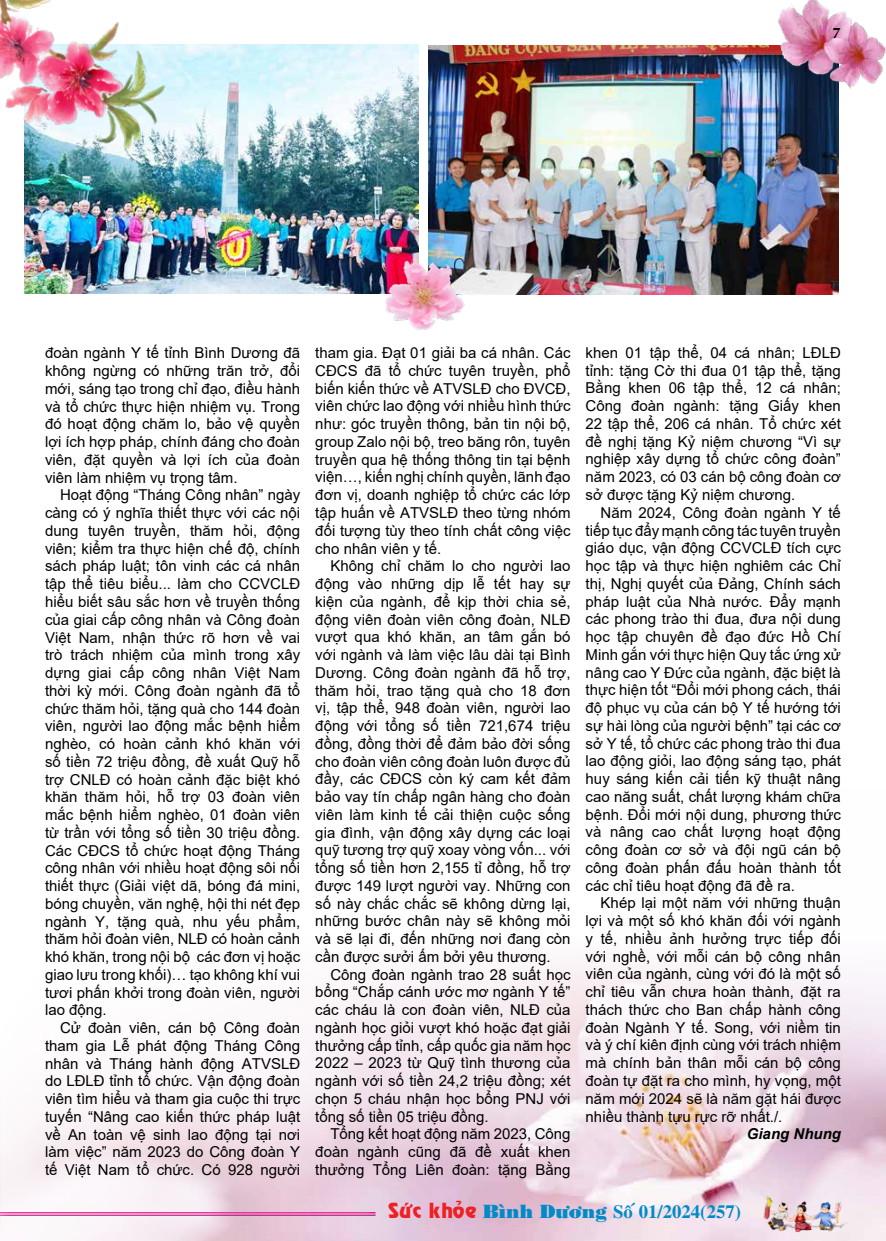
<style>
.page{position:relative;width:886px;height:1241px;background:#fff}
.page>*{position:absolute;margin:0;border:0;box-sizing:border-box;transform-origin:0 0}
.t1{font:18.75px "VNI Times Bold";color:#008bc7}
.t2{font:15px/17.8px "Arial";color:#000;text-align:justify}
.t3{font:italic 700 15px "Arial";color:#000}
.t4{font:700 15px "UTM Aptima";color:#000}
.s1{font-family:"VNI Revue Bold";color:#ed2124}
.s2{font-family:"VNI Bodon Poster"}
</style>
<div class="page">
<img style="left:428px;top:45px;width:410px;height:249px">
<img style="left:25px;top:45px;width:393px;height:248px">
<img style="left:753px;top:0;width:133px;height:120px">
<div style="left:853px;top:101px;width:33px;height:52px;background:#fff"></div>
<img style="left:0;top:0;width:260px;height:245px">
<img style="left:363px;top:254px;width:112px;height:76px">
<img style="left:0;top:962px;width:886px;height:278px">
<img style="left:753px;top:1183px;width:94px;height:55px">
<div style="left:0;top:1202px;width:383px;height:19px;background:#fff;opacity:.75"></div>
<div style="left:0;top:1205px;width:385px;height:19px;background:#000;opacity:.75"></div>
<p class="t4" style="left:832px;top:21px;width:10px">7</p>
<p class="t2" style="left:45px;top:344px;width:257px">đoàn ngành Y tế tỉnh Bình Dương đã không ngừng có những trăn trở, đổi mới, sáng tạo trong chỉ đạo, điều hành và tổ chức thực hiện nhiệm vụ. Trong đó hoạt động chăm lo, bảo vệ quyền lợi ích hợp pháp, chính đáng cho đoàn viên, đặt quyền và lợi ích của đoàn viên làm nhiệm vụ trọng tâm.</p>
<p class="t2" style="left:45px;top:486px;width:257px;text-indent:15px">Hoạt động “Tháng Công nhân” ngày càng có ý nghĩa thiết thực với các nội dung tuyên truyền, thăm hỏi, động viên; kiểm tra thực hiện chế độ, chính sách pháp luật; tôn vinh các cá nhân tập thể tiêu biểu... làm cho CCVCLĐ hiểu biết sâu sắc hơn về truyền thống của giai cấp công nhân và Công đoàn Việt Nam, nhận thức rõ hơn về vai trò trách nhiệm của mình trong xây dựng giai cấp công nhân Việt Nam thời kỳ mới. Công đoàn ngành đã tổ chức thăm hỏi, tặng quà cho 144 đoàn viên, người lao động mắc bệnh hiểm nghèo, có hoàn cảnh khó khăn với số tiền 72 triệu đồng, đề xuất Quỹ hỗ trợ CNLĐ có hoàn cảnh đặc biệt khó khăn thăm hỏi, hỗ trợ 03 đoàn viên mắc bệnh hiểm nghèo, 01 đoàn viên từ trần với tổng số tiền 30 triệu đồng.<br>Các CĐCS tổ chức hoạt động Tháng công nhân với nhiều hoạt động sôi nổi thiết thực (Giải việt dã, bóng đá mini, bóng chuyền, văn nghệ, hội thi nét đẹp ngành Y, tặng quà, nhu yếu phẩm, thăm hỏi đoàn viên, NLĐ có hoàn cảnh khó khăn, trong nội bộ các đơn vị hoặc giao lưu trong khối)… tạo không khí vui tươi phấn khởi trong đoàn viên, người lao động.</p>
<p class="t2" style="left:45px;top:1018px;width:257px;text-indent:15px">Cử đoàn viên, cán bộ Công đoàn tham gia Lễ phát động Tháng Công nhân và Tháng hành động ATVSLĐ do LĐLĐ tỉnh tổ chức. Vận động đoàn viên tìm hiểu và tham gia cuộc thi trực tuyến “Nâng cao kiến thức pháp luật về An toàn vệ sinh lao động tại nơi làm việc” năm 2023 do Công đoàn Y tế Việt Nam tổ chức. Có 928 người</p>
<p class="t2" style="left:315px;top:344px;width:257px">tham gia. Đạt 01 giải ba cá nhân. Các CĐCS đã tổ chức tuyên truyền, phổ biến kiến thức về ATVSLĐ cho ĐVCĐ, viên chức lao động với nhiều hình thức như: góc truyền thông, bản tin nội bộ, group Zalo nội bộ, treo băng rôn, tuyên truyền qua hệ thống thông tin tại bệnh viện…, kiến nghị chính quyền, lãnh đạo đơn vị, doanh nghiệp tổ chức các lớp tập huấn về ATVSLĐ theo từng nhóm đối tượng tùy theo tính chất công việc cho nhân viên y tế.</p>
<p class="t2" style="left:315px;top:557px;width:257px;text-indent:15px">Không chỉ chăm lo cho người lao động vào những dịp lễ tết hay sự kiện của ngành, để kịp thời chia sẻ, động viên đoàn viên công đoàn, NLĐ vượt qua khó khăn, an tâm gắn bó với ngành và làm việc lâu dài tại Bình Dương. Công đoàn ngành đã hỗ trợ, thăm hỏi, trao tặng quà cho 18 đơn vị, tập thể, 948 đoàn viên, người lao động với tổng số tiền 721,674 triệu đồng, đồng thời để đảm bảo đời sống cho đoàn viên công đoàn luôn được đủ đầy, các CĐCS còn ký cam kết đảm bảo vay tín chấp ngân hàng cho đoàn viên làm kinh tế cải thiện cuộc sống gia đình, vận động xây dựng các loại quỹ tương trợ quỹ xoay vòng vốn... với tổng số tiền hơn 2,155 tỉ đồng, hỗ trợ được 149 lượt người vay. Những con số này chắc chắc sẽ không dừng lại, những bước chân này sẽ không mỏi và sẽ lại đi, đến những nơi đang còn cần được sưởi ấm bởi yêu thương.</p>
<p class="t2" style="left:315px;top:965px;width:257px;text-indent:15px">Công đoàn ngành trao 28 suất học bổng “Chắp cánh ước mơ ngành Y tế” các cháu là con đoàn viên, NLĐ của ngành học giỏi vượt khó hoặc đạt giải thưởng cấp tỉnh, cấp quốc gia năm học 2022 – 2023 từ Quỹ tình thương của ngành với số tiền 24,2 triệu đồng; xét chọn 5 cháu nhận học bổng PNJ với tổng số tiền 05 triệu đồng.</p>
<p class="t2" style="left:315px;top:1124px;width:257px;text-indent:15px">Tổng kết hoạt động năm 2023, Công đoàn ngành cũng đã đề xuất khen thưởng Tổng Liên đoàn: tặng Bằng</p>
<p class="t2" style="left:586px;top:343px;width:257px">khen 01 tập thể, 04 cá nhân; LĐLĐ tỉnh: tặng Cờ thi đua 01 tập thể, tặng Bằng khen 06 tập thể, 12 cá nhân; Công đoàn ngành: tặng Giấy khen 22 tập thể, 206 cá nhân. Tổ chức xét đề nghị tặng Kỷ niệm chương “Vì sự nghiệp xây dựng tổ chức công đoàn” năm 2023, có 03 cán bộ công đoàn cơ sở được tặng Kỷ niệm chương.</p>
<p class="t2" style="left:586px;top:503px;width:257px;text-indent:15px">Năm 2024, Công đoàn ngành Y tế tiếp tục đẩy mạnh công tác tuyên truyền giáo dục, vận động CCVCLĐ tích cực học tập và thực hiện nghiêm các Chỉ thị, Nghị quyết của Đảng, Chính sách pháp luật của Nhà nước. Đẩy mạnh các phong trào thi đua, đưa nội dung học tập chuyên đề đạo đức Hồ Chí Minh gắn với thực hiện Quy tắc ứng xử nâng cao Y Đức của ngành, đặc biệt là thực hiện tốt “Đổi mới phong cách, thái độ phục vụ của cán bộ Y tế hướng tới sự hài lòng của người bệnh” tại các cơ sở Y tế, tổ chức các phong trào thi đua lao động giỏi, lao động sáng tạo, phát huy sáng kiến cải tiến kỹ thuật nâng cao năng suất, chất lượng khám chữa bệnh. Đổi mới nội dung, phương thức và nâng cao chất lượng hoạt động công đoàn cơ sở và đội ngũ cán bộ công đoàn phấn đấu hoàn thành tốt các chỉ tiêu hoạt động đã đề ra.</p>
<p class="t2" style="left:586px;top:894px;width:257px;text-indent:15px">Khép lại một năm với những thuận lợi và một số khó khăn đối với ngành y tế, nhiều ảnh hưởng trực tiếp đối với nghề, với mỗi cán bộ công nhân viên của ngành, cùng với đó là một số chỉ tiêu vẫn chưa hoàn thành, đặt ra thách thức cho Ban chấp hành công đoàn Ngành Y tế. Song, với niềm tin và ý chí kiên định cùng với trách nhiệm mà chính bản thân mỗi cán bộ công đoàn tự đặt ra cho mình, hy vọng, một năm mới 2024 sẽ là năm gặt hái được nhiều thành tựu rực rỡ nhất./.</p>
<p class="t3" style="left:747px;top:1123px;width:96px">Giang Nhung</p>
<p class="t1" style="left:388px;top:1196px;width:354px"><span class="s1">Söùc khoûe</span> <span class="s2">Bình Döông</span> Soá 01/2024(257)</p>
</div>
